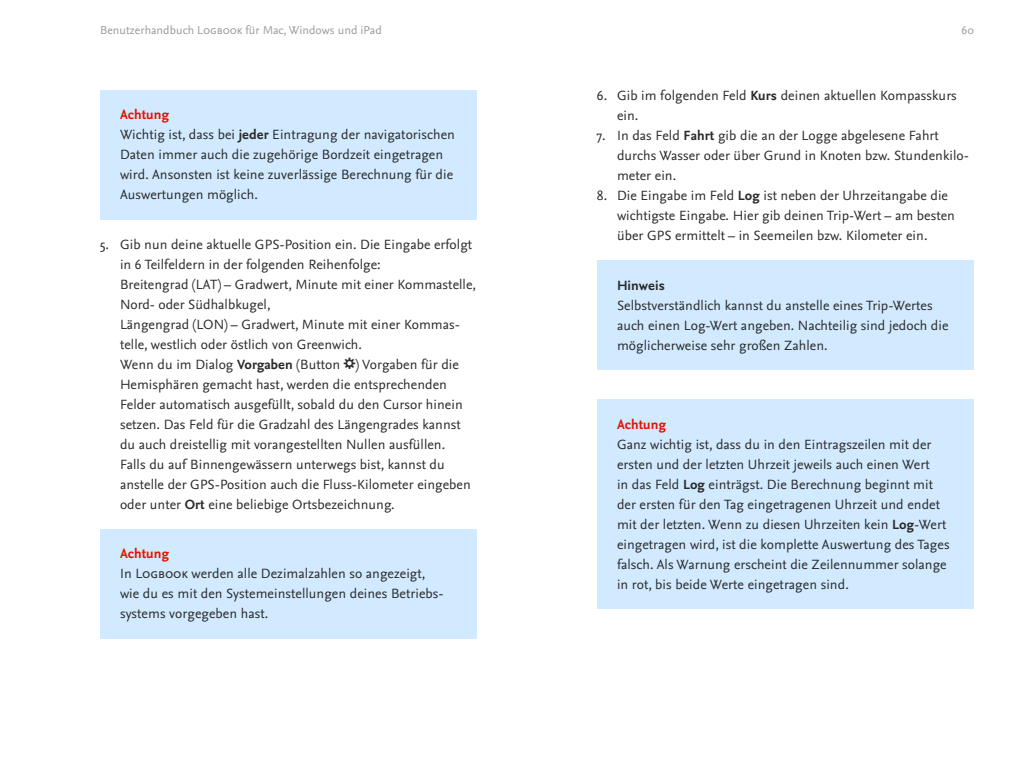
<style>
.page{position:relative;width:1024px;height:768px;background:#fff}
.page>*{position:absolute;margin:0;border:0;box-sizing:border-box;transform-origin:0 0}
.t1{font:14px/20px "Nexus Sans OT";letter-spacing:.005em;color:#2a2a2a}
.t2{font:700 14px "Nexus Sans OT";letter-spacing:.005em;color:#e41400}
.t3{font:700 14px "Nexus Sans OT";letter-spacing:.005em;color:#2a2a2a}
.t4{font:12px "Nexus Sans OT";letter-spacing:.005em;color:#9b9b9b}
.s1{font-weight:700;color:#e41400}
.s2{font-weight:700}
</style>
<div class="page">
<div style="left:100px;top:90px;width:377px;height:129px;background:#d1eaff"></div>
<div style="left:100px;top:529px;width:377px;height:109px;background:#d1eaff"></div>
<div style="left:597px;top:260px;width:377px;height:110px;background:#d1eaff"></div>
<div style="left:597px;top:400px;width:377px;height:209px;background:#d1eaff"></div>
<p class="t4" style="left:100px;top:22px;width:283px">Benutzerhandbuch Logbook für Mac, Windows und iPad</p>
<p class="t4" style="left:962px;top:22px;width:14px">60</p>
<p class="t1" style="left:120px;top:104px;width:336px"><span class="s1">Achtung<br></span>Wichtig ist, dass bei <span class="s2">jeder</span> Eintragung der navigatorischen Daten immer auch die zugehörige Bordzeit eingetragen wird. Ansonsten ist keine zuverlässige Berechnung für die Auswertungen möglich.</p>
<p class="t1" style="left:120px;top:234px;width:357px;text-indent:-20px">5. Gib nun deine aktuelle GPS-Position ein. Die Eingabe erfolgt in 6 Teilfeldern in der folgenden Reihenfolge:<br>Breitengrad (LAT) – Gradwert, Minute mit einer Kommastelle, Nord- oder Südhalbkugel,<br>Längengrad (LON) – Gradwert, Minute mit einer Kommas&shy;telle, westlich oder östlich von Greenwich.<br>Wenn du im Dialog <span class="s2">Vorgaben</span> (Button ) Vorgaben für die Hemisphären gemacht hast, werden die entsprechenden Felder automatisch ausgefüllt, sobald du den Cursor hinein setzen. Das Feld für die Gradzahl des Längengrades kannst du auch dreistellig mit vorangestellten Nullen ausfüllen.<br>Falls du auf Binnengewässern unterwegs bist, kannst du anstelle der GPS-Position auch die Fluss-Kilometer eingeben oder unter <span class="s2">Ort</span> eine beliebige Ortsbezeichnung.</p>
<p class="t2" style="left:120px;top:545px;width:51px">Achtung</p>
<p class="t1" style="left:120px;top:564px;width:323px">In Logbook werden alle Dezimalzahlen so angezeigt, wie du es mit den Systemeinstellungen deines Betriebs&shy;systems vorgegeben hast.</p>
<p class="t1" style="left:617px;top:86px;width:341px;text-indent:-20px">6. Gib im folgenden Feld <span class="s2">Kurs</span> deinen aktuellen Kompasskurs ein.</p>
<p class="t1" style="left:617px;top:126px;width:354px;text-indent:-20px">7. In das Feld <span class="s2">Fahrt</span> gib die an der Logge abgelesene Fahrt durchs Wasser oder über Grund in Knoten bzw. Stundenkilo&shy;meter ein.</p>
<p class="t1" style="left:617px;top:186px;width:340px;text-indent:-20px">8. Die Eingabe im Feld <span class="s2">Log</span> ist neben der Uhrzeitangabe die wichtigste Eingabe. Hier gib deinen Trip-Wert – am besten über GPS ermittelt – in Seemeilen bzw. Kilometer ein.</p>
<p class="t3" style="left:617px;top:276px;width:49px">Hinweis</p>
<p class="t1" style="left:617px;top:295px;width:333px">Selbstverständlich kannst du anstelle eines Trip-Wertes auch einen Log-Wert angeben. Nachteilig sind jedoch die möglicherweise sehr großen Zahlen.</p>
<p class="t2" style="left:617px;top:415px;width:51px">Achtung</p>
<p class="t1" style="left:617px;top:434px;width:334px">Ganz wichtig ist, dass du in den Eintragszeilen mit der ersten und der letzten Uhrzeit jeweils auch einen Wert<br>in das Feld <span class="s2">Log</span> einträgst. Die Berechnung beginnt mit der ersten für den Tag eingetragenen Uhrzeit und endet mit der letzten. Wenn zu diesen Uhrzeiten kein <span class="s2">Log</span>-Wert eingetragen wird, ist die komplette Auswertung des Tages falsch. Als Warnung erscheint die Zeilennummer solange in rot, bis beide Werte eingetragen sind.</p>
</div>
